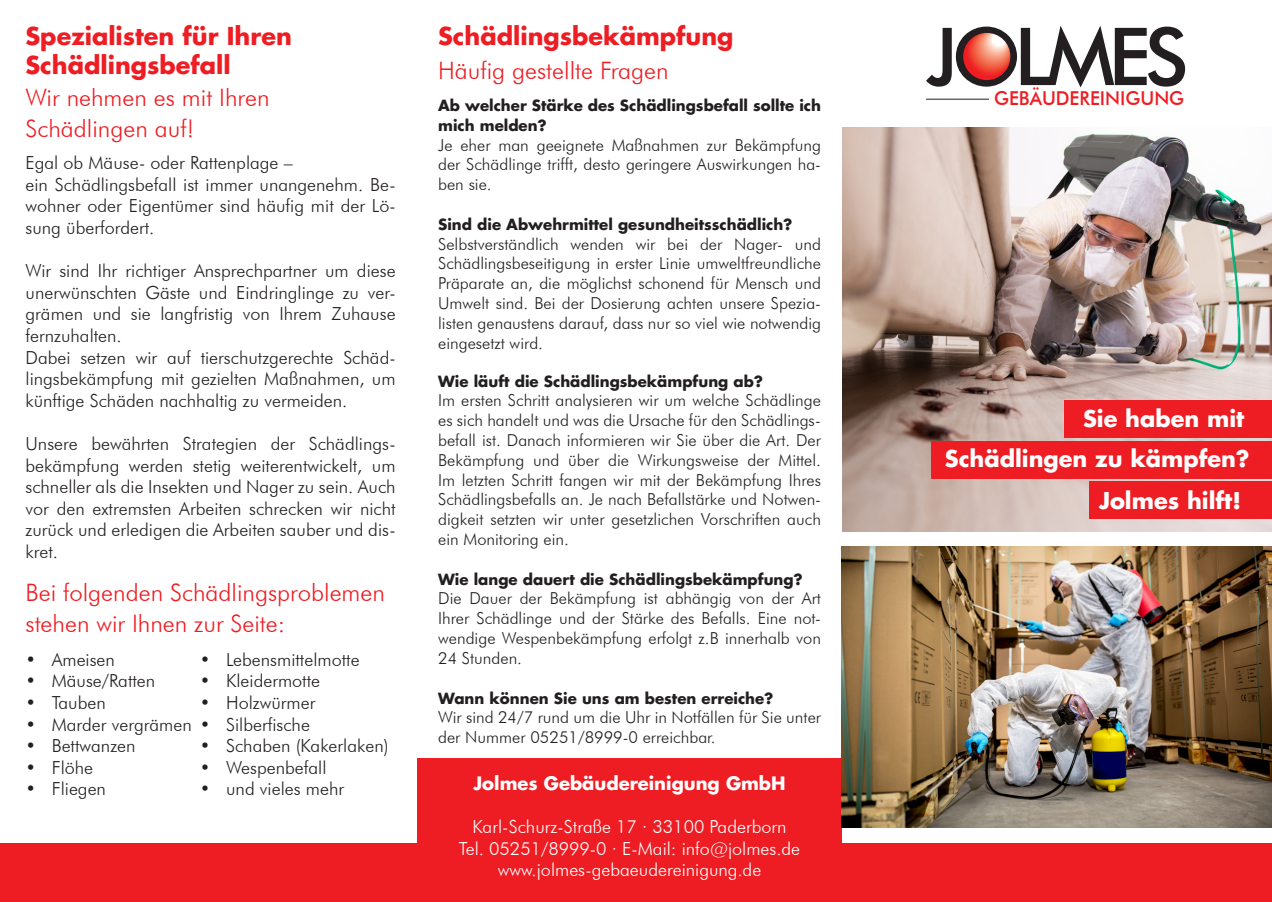
<style>
.page{position:relative;width:1272px;height:902px;background:#fff}
.page>*{position:absolute;margin:0;border:0;box-sizing:border-box;transform-origin:0 0}
.t1{font:300 24px/30.6px "Futura BT";color:#ee1d23}
.t2{font:700 24px "Futura LT";color:#ee1d23}
.t3{font:700 22.5px "Futura LT";color:#fff}
.t4{font:500 19.2px "Futura BT";color:#ee1d23}
.t5{font:300 18px/21.6px "Futura BT";color:#231f20;text-align:justify}
.t6{font:300 18px "Futura BT";color:#fff}
.t7{font:700 18px "Futura LT";color:#fff}
.t8{font:300 16.5px/19.8px "Futura BT";color:#231f20;text-align:justify}
.t9{font:700 15px/19.8px "Futura LT";color:#231f20}
</style>
<div class="page">
<svg style="left:926px;top:26px;width:259px;height:61px"></svg>
<svg style="left:963px;top:33px;width:47px;height:47px;background:#f06e5e"></svg>
<hr style="left:926px;top:99px;width:62px;height:1px;background:#231f20">
<img style="left:842px;top:128px;width:429px;height:403px">
<div style="left:417px;top:758px;width:424px;height:139px;background:#ee1d23"></div>
<div style="left:0;top:843px;width:1271px;height:58px;background:#ee1d23"></div>
<img style="left:841px;top:546px;width:430px;height:281px">
<div style="left:931px;top:441px;width:340px;height:37px;background:#ee1d23"></div>
<div style="left:1064px;top:400px;width:207px;height:37px;background:#ee1d23"></div>
<div style="left:1089px;top:481px;width:182px;height:38px;background:#ee1d23"></div>
<p class="t2" style="left:26px;top:20px;width:268px">Spezialisten für Ihren</p>
<p class="t2" style="left:438px;top:20px;width:297px">Schädlingsbekämpfung</p>
<p class="t2" style="left:26px;top:49px;width:207px">Schädlingsbefall</p>
<p class="t1" style="left:26px;top:82px;width:245px">Wir nehmen es mit Ihren</p>
<p class="t1" style="left:26px;top:113px;width:170px">Schädlingen auf!</p>
<p class="t1" style="left:438px;top:55px;width:232px">Häufig gestellte Fragen</p>
<p class="t9" style="left:438px;top:95px;width:384px">Ab welcher Stärke des Schädlingsbefall sollte ich mich melden?</p>
<p class="t8" style="left:438px;top:135px;width:384px">Je eher man geeignete Maßnahmen zur Bekämpfung der Schädlinge trifft, desto geringere Auswirkungen ha&shy;ben sie.</p>
<p class="t9" style="left:438px;top:214px;width:356px">Sind die Abwehrmittel gesundheitsschädlich?</p>
<p class="t8" style="left:438px;top:234px;width:384px">Selbstverständlich wenden wir bei der Nager- und Schädlingsbeseitigung in erster Linie umweltfreundliche Präparate an, die möglichst schonend für Mensch und Umwelt sind. Bei der Dosierung achten unsere Spezia&shy;listen genaustens darauf, dass nur so viel wie notwendig eingesetzt wird.</p>
<p class="t9" style="left:438px;top:371px;width:326px">Wie läuft die Schädlingsbekämpfung ab?</p>
<p class="t8" style="left:438px;top:390px;width:384px">Im ersten Schritt analysieren wir um welche Schädlinge es sich handelt und was die Ursache für den Schädlings&shy;befall ist. Danach informieren wir Sie über die Art. Der Bekämpfung und über die Wirkungsweise der Mittel.<br>Im letzten Schritt fangen wir mit der Bekämpfung Ihres Schädlingsbefalls an. Je nach Befallstärke und Notwen&shy;digkeit setzten wir unter gesetzlichen Vorschriften auch ein Monitoring ein.</p>
<p class="t9" style="left:438px;top:569px;width:366px">Wie lange dauert die Schädlingsbekämpfung?</p>
<p class="t8" style="left:438px;top:588px;width:384px">Die Dauer der Bekämpfung ist abhängig von der Art Ihrer Schädlinge und der Stärke des Befalls. Eine not&shy;wendige Wespenbekämpfung erfolgt z.B innerhalb von 24 Stunden.</p>
<p class="t9" style="left:438px;top:687px;width:336px">Wann können Sie uns am besten erreiche?</p>
<p class="t8" style="left:438px;top:707px;width:384px">Wir sind 24/7 rund um die Uhr in Notfällen für Sie unter der Nummer 05251/8999-0 erreichbar.</p>
<p class="t7" style="left:473px;top:771px;width:314px">Jolmes Gebäudereinigung GmbH</p>
<p class="t6" style="left:472px;top:815px;width:315px">Karl-Schurz-Straße 17 · 33100 Paderborn</p>
<p class="t6" style="left:459px;top:837px;width:343px">Tel. 05251/8999-0 · E-Mail: info@jolmes.de</p>
<p class="t6" style="left:498px;top:858px;width:265px">www.jolmes-gebaeudereinigung.de</p>
<p class="t5" style="left:26px;top:152px;width:269px">Egal ob Mäuse- oder Rattenplage –</p>
<p class="t5" style="left:26px;top:173px;width:371px">ein Schädlingsbefall ist immer unangenehm. Be&shy;wohner oder Eigentümer sind häufig mit der Lö&shy;sung überfordert.</p>
<p class="t5" style="left:26px;top:260px;width:371px">Wir sind Ihr richtiger Ansprechpartner um diese unerwünschten Gäste und Eindringlinge zu ver&shy;grämen und sie langfristig von Ihrem Zuhause fernzuhalten.</p>
<p class="t5" style="left:26px;top:346px;width:371px">Dabei setzen wir auf tierschutzgerechte Schäd&shy;lingsbekämpfung mit gezielten Maßnahmen, um künftige Schäden nachhaltig zu vermeiden.</p>
<p class="t5" style="left:26px;top:432px;width:371px">Unsere bewährten Strategien der Schädlings&shy;bekämpfung werden stetig weiterentwickelt, um schneller als die Insekten und Nager zu sein. Auch vor den extremsten Arbeiten schrecken wir nicht zurück und erledigen die Arbeiten sauber und dis&shy;kret.</p>
<p class="t1" style="left:26px;top:577px;width:361px">Bei folgenden Schädlingsproblemen stehen wir Ihnen zur Seite:</p>
<p class="t5" style="left:200px;top:648px;width:161px">• Lebensmittelmotte</p>
<p class="t5" style="left:200px;top:670px;width:122px">• Kleidermotte</p>
<p class="t5" style="left:200px;top:691px;width:117px">• Holzwürmer</p>
<p class="t5" style="left:200px;top:713px;width:111px">• Silberfische</p>
<p class="t5" style="left:200px;top:734px;width:190px">• Schaben (Kakerlaken)</p>
<p class="t5" style="left:200px;top:756px;width:128px">• Wespenbefall</p>
<p class="t5" style="left:200px;top:778px;width:146px">• und vieles mehr</p>
<p class="t5" style="left:26px;top:648px;width:91px">• Ameisen</p>
<p class="t5" style="left:26px;top:670px;width:131px">• Mäuse/Ratten</p>
<p class="t5" style="left:26px;top:691px;width:82px">• Tauben</p>
<p class="t5" style="left:26px;top:713px;width:168px">• Marder vergrämen</p>
<p class="t5" style="left:26px;top:734px;width:111px">• Bettwanzen</p>
<p class="t5" style="left:26px;top:756px;width:69px">• Flöhe</p>
<p class="t5" style="left:26px;top:778px;width:82px">• Fliegen</p>
<p class="t4" style="left:994px;top:87px;width:192px">GEBÄUDEREINIGUNG</p>
<p class="t3" style="left:1083px;top:403px;width:163px">Sie haben mit</p>
<p class="t3" style="left:944px;top:443px;width:306px">Schädlingen zu kämpfen?</p>
<p class="t3" style="left:1098px;top:485px;width:143px">Jolmes hilft!</p>
</div>
